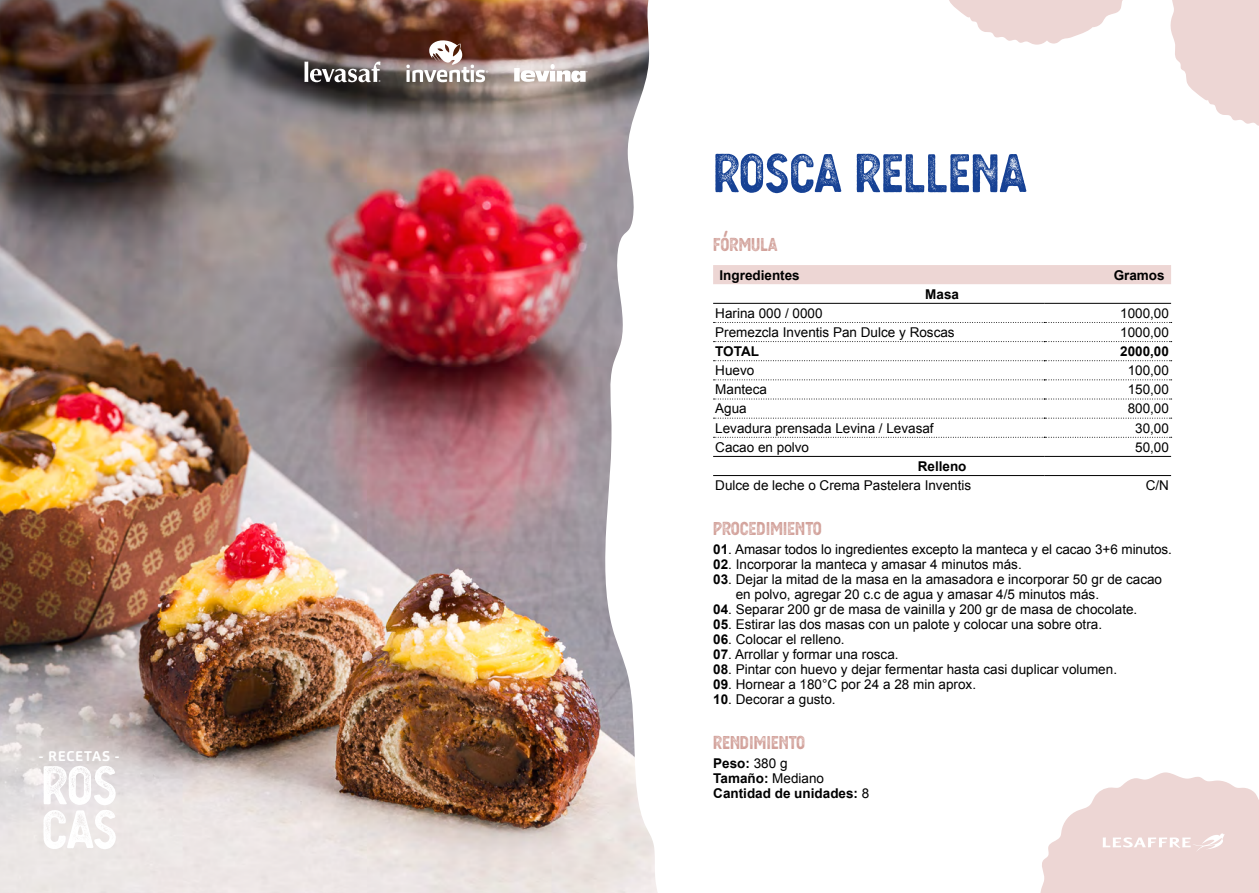
<style>
.page{position:relative;width:1259px;height:893px;background:#fff}
.page>*{position:absolute;margin:0;border:0;box-sizing:border-box;transform-origin:0 0}
.t1{font:52.5px "Berringer Aged";color:#164194}
.t2{font:52.2px/44px "Berringer Aged";letter-spacing:-.015em;color:#fff}
.t3{font:18px "Berringer Aged";color:#d2a19a}
.t4{font:700 13.95px "Carnas";letter-spacing:.05em;color:#fff}
.t5{font:13.5px/15px "Arial";color:#000}
.t6{font:700 13.5px/15px "Arial";color:#000}
.s1{font-weight:700}
.s2{font-weight:400}
</style>
<div class="page">
<img style="left:0;top:0;width:604px;height:893px">
<svg style="left:604px;top:0;width:569px;height:893px"></svg>
<svg style="left:1170px;top:0;width:89px;height:128px"></svg>
<svg style="left:931px;top:0;width:209px;height:45px"></svg>
<div style="left:713px;top:265px;width:458px;height:19px;background:#edd6d4"></div>
<svg style="left:713px;top:322px;width:458px;height:1px"></svg>
<svg style="left:713px;top:360px;width:458px;height:1px"></svg>
<svg style="left:713px;top:379px;width:458px;height:1px"></svg>
<svg style="left:713px;top:437px;width:458px;height:1px"></svg>
<svg style="left:713px;top:341px;width:458px;height:1px"></svg>
<svg style="left:713px;top:399px;width:458px;height:1px"></svg>
<svg style="left:713px;top:418px;width:458px;height:1px"></svg>
<hr style="left:713px;top:303px;width:331px;height:1px;background:#000">
<hr style="left:1044px;top:303px;width:127px;height:1px;background:#000">
<hr style="left:713px;top:456px;width:331px;height:1px;background:#000">
<hr style="left:1044px;top:456px;width:127px;height:1px;background:#000">
<hr style="left:713px;top:475px;width:331px;height:1px;background:#000">
<hr style="left:1044px;top:475px;width:127px;height:1px;background:#000">
<svg style="left:406px;top:39px;width:82px;height:43px"></svg>
<div style="left:514px;top:68px;width:6px;height:13px;background:#fff"></div>
<svg style="left:520px;top:64px;width:67px;height:19px"></svg>
<svg style="left:304px;top:61px;width:76px;height:21px"></svg>
<svg style="left:1039px;top:772px;width:220px;height:121px"></svg>
<p class="t4" style="left:39px;top:747px;width:82px">- RECETAS -</p>
<h2 class="t2" style="left:41px;top:763px;width:77px">ROS<br>CAS</h2>
<h1 class="t1" style="left:713px;top:132px;width:315px">ROSCA RELLENA</h1>
<h3 class="t3" style="left:713px;top:231px;width:66px">FÓRMULA</h3>
<p class="t6" style="left:719px;top:268px;width:82px">Ingredientes</p>
<p class="t6" style="left:1113px;top:268px;width:53px">Gramos</p>
<p class="t6" style="left:925px;top:287px;width:35px">Masa</p>
<p class="t5" style="left:715px;top:306px;width:109px">Harina 000 / 0000</p>
<p class="t5" style="left:1120px;top:306px;width:50px">1000,00</p>
<p class="t5" style="left:715px;top:325px;width:241px">Premezcla Inventis Pan Dulce y Roscas</p>
<p class="t5" style="left:1120px;top:325px;width:50px">1000,00</p>
<p class="t6" style="left:715px;top:344px;width:45px">TOTAL</p>
<p class="t6" style="left:1120px;top:344px;width:50px">2000,00</p>
<p class="t5" style="left:715px;top:363px;width:41px">Huevo</p>
<p class="t5" style="left:1127px;top:363px;width:43px">100,00</p>
<p class="t5" style="left:715px;top:382px;width:53px">Manteca</p>
<p class="t5" style="left:1127px;top:382px;width:43px">150,00</p>
<p class="t5" style="left:715px;top:401px;width:33px">Agua</p>
<p class="t5" style="left:1127px;top:401px;width:43px">800,00</p>
<p class="t5" style="left:715px;top:420px;width:220px">Levadura prensada Levina / Levasaf</p>
<p class="t5" style="left:1135px;top:420px;width:35px">30,00</p>
<p class="t5" style="left:715px;top:440px;width:95px">Cacao en polvo</p>
<p class="t5" style="left:1135px;top:440px;width:35px">50,00</p>
<p class="t6" style="left:917px;top:459px;width:50px">Relleno</p>
<p class="t5" style="left:715px;top:478px;width:257px">Dulce de leche o Crema Pastelera Inventis</p>
<p class="t5" style="left:1145px;top:478px;width:25px">C/N</p>
<h3 class="t3" style="left:713px;top:514px;width:110px">PROCEDIMIENTO</h3>
<p class="t5" style="left:713px;top:542px;width:460px"><span class="s1">01</span>. Amasar todos lo ingredientes excepto la manteca y el cacao 3+6 minutos.</p>
<p class="t5" style="left:713px;top:557px;width:310px"><span class="s1">02</span>. Incorporar la manteca y amasar 4 minutos más.</p>
<p class="t5" style="left:736px;top:572px;width:428px;text-indent:-23px"><span class="s1">03</span>. Dejar la mitad de la masa en la amasadora e incorporar 50 gr de cacao en polvo, agregar 20 c.c de agua y amasar 4/5 minutos más.</p>
<p class="t5" style="left:713px;top:602px;width:425px"><span class="s1">04</span>. Separar 200 gr de masa de vainilla y 200 gr de masa de chocolate.</p>
<p class="t5" style="left:713px;top:617px;width:390px"><span class="s1">05</span>. Estirar las dos masas con un palote y colocar una sobre otra.</p>
<p class="t5" style="left:713px;top:632px;width:133px"><span class="s1">06</span>. Colocar el relleno.</p>
<p class="t5" style="left:713px;top:647px;width:187px"><span class="s1">07</span>. Arrollar y formar una rosca.</p>
<p class="t5" style="left:713px;top:662px;width:405px"><span class="s1">08</span>. Pintar con huevo y dejar fermentar hasta casi duplicar volumen.</p>
<p class="t5" style="left:713px;top:677px;width:264px"><span class="s1">09</span>. Hornear a 180°C por 24 a 28 min aprox.</p>
<p class="t5" style="left:713px;top:692px;width:124px"><span class="s1">10</span>. Decorar a gusto.</p>
<h3 class="t3" style="left:713px;top:729px;width:93px">RENDIMIENTO</h3>
<p class="t6" style="left:713px;top:757px;width:158px">Peso: <span class="s2">380 g<br></span>Tamaño: <span class="s2">Mediano<br></span>Cantidad de unidades: <span class="s2">8</span></p>
</div>
